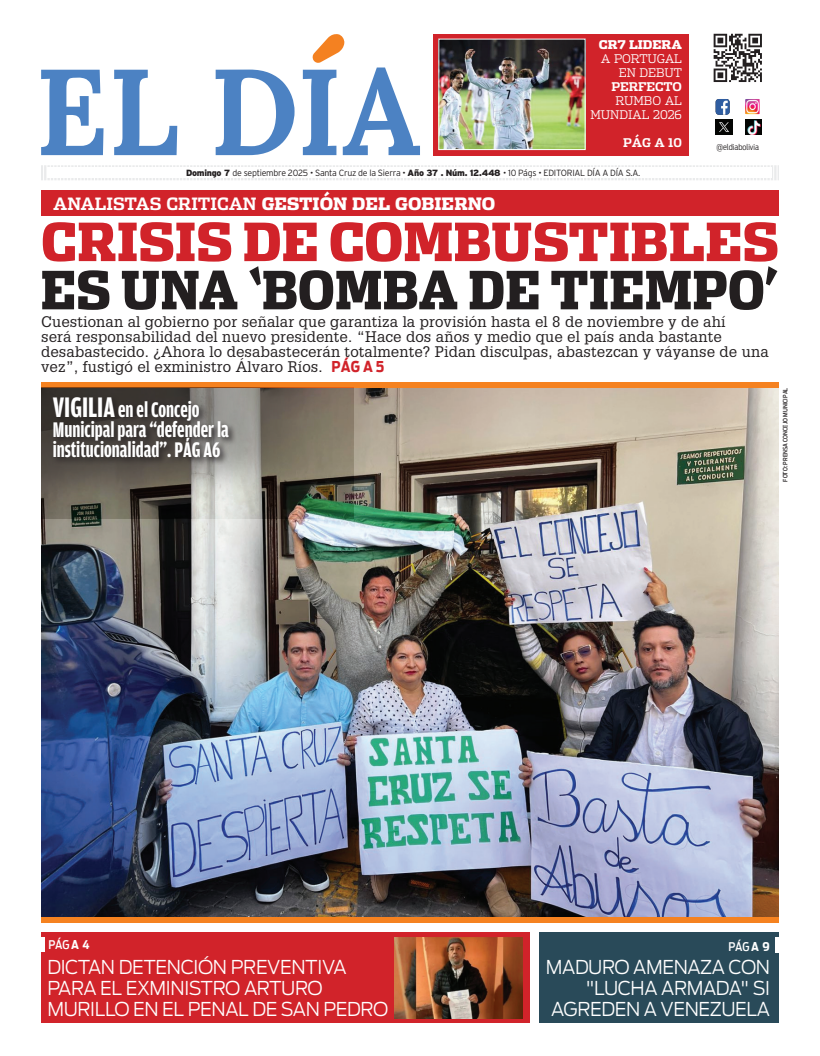
<style>
.page{position:relative;width:820px;height:1056px;background:#fff}
.page>*{position:absolute;margin:0;border:0;box-sizing:border-box;transform-origin:0 0}
.t1{font:900 52.3px "Dispatch Cond";color:#231f20}
.t2{font:900 52.2px "Dispatch Cond";color:#d1232a;scale:1.05 1}
.t3{font:700 22.5px/20px "Amplitude Comp";color:#fff;scale:.95 1}
.t4{font:300 19px/21px "Antenna";letter-spacing:-.02em;color:#fff;text-align:right;scale:.96 1}
.t5{font:900 17px "Dispatch";color:#fff;scale:.95 1}
.t6{font:15px/15.1px "Glypha";letter-spacing:.01em;color:#231f20}
.t7{font:300 12px/14px "Dispatch";letter-spacing:-.01em;color:#fff;text-align:right}
.t8{font:500 12px "Antenna Cond";letter-spacing:-.02em;color:#fff}
.t9{font:700 12px "Dispatch";color:#fff}
.t10{font:300 9px "Interstate";letter-spacing:-.03em;color:#231f20}
.t11{font:300 8px "Antenna Cond";color:#231f20}
.t12{font:500 6px "Antenna Cond";letter-spacing:.015em;color:#231f20}
.s1{font-weight:900}
.s2{font-weight:700}
.s3{font-family:"Antenna Cond";font-weight:700;color:#d1232a}
.s4{font-size:30px}
</style>
<div class="page">
<div style="left:41px;top:190px;width:737px;height:26px;background:#d1232a"></div>
<img style="left:41px;top:387px;width:737px;height:530px">
<div style="left:41px;top:917px;width:737px;height:5px;background:#f58220"></div>
<div style="left:41px;top:382px;width:737px;height:5px;background:#f58220"></div>
<img style="left:41px;top:387px;width:313px;height:131px">
<div style="left:51px;top:395px;width:186px;height:70px;background:#231f20;opacity:.8"></div>
<div style="left:539px;top:932px;width:239px;height:91px;background:#294a59"></div>
<div style="left:774px;top:937px;width:8px;height:15px;background:#fff"></div>
<div style="left:41px;top:932px;width:488px;height:91px;background:#d1232a"></div>
<div style="left:37px;top:937px;width:8px;height:14px;background:#fff"></div>
<img style="left:394px;top:937px;width:128px;height:81px">
<svg style="left:41px;top:165px;width:736px;height:15px"></svg>
<div style="left:48px;top:168px;width:724px;height:10px;background:#fff"></div>
<svg style="left:713px;top:34px;width:48px;height:48px"></svg>
<div style="left:432px;top:34px;width:256px;height:121px;background:#d1232a"></div>
<img style="left:440px;top:41px;width:143px;height:107px">
<div style="left:438px;top:39px;width:147px;height:111px;border:1px solid #fff"></div>
<svg style="left:41px;top:70px;width:62px;height:85px"></svg>
<svg style="left:114px;top:70px;width:63px;height:85px"></svg>
<svg style="left:215px;top:70px;width:79px;height:85px"></svg>
<svg style="left:303px;top:34px;width:117px;height:121px"></svg>
<img style="left:745px;top:119px;width:16px;height:16px">
<img style="left:715px;top:120px;width:16px;height:15px">
<img style="left:745px;top:99px;width:14px;height:15px">
<img style="left:715px;top:99px;width:14px;height:16px">
<p class="t7" style="left:590px;top:37px;width:93px"><span class="s1">CR7 LIDERA<br></span>A PORTUGAL<br>EN DEBUT<br><span class="s2">PERFECTO<br></span>RUMBO AL<br>MUNDIAL 2026</p>
<p class="t9" style="left:623px;top:134px;width:60px">PÁG A 10</p>
<p class="t10" style="left:186px;top:168px;width:455px"><span class="s1">Domingo 7</span> de septiembre 2025 • Santa Cruz de la Sierra • <span class="s1">Año 37 . Núm. 12.448</span> • 10 Págs • EDITORIAL DÍA A DÍA S.A.</p>
<p class="t5" style="left:53px;top:191px;width:466px"><span class="s2">ANALISTAS CRITICAN</span> GESTIÓN DEL GOBIERNO</p>
<p class="t11" style="left:716px;top:143px;width:44px">@eldiabolivia</p>
<p class="t2" style="left:41px;top:208px;width:703px">CRISIS DE COMBUSTIBLES</p>
<p class="t1" style="left:41px;top:256px;width:739px">ES UNA ‘BOMBA DE TIEMPO’</p>
<p class="t6" style="left:41px;top:313px;width:728px">Cuestionan al gobierno por señalar que garantiza la provisión hasta el 8 de noviembre y de ahí<br>será responsabilidad del nuevo presidente. “Hace dos años y medio que el país anda bastante desabastecido. ¿Ahora lo desabastecerán totalmente? Pidan disculpas, abastezcan y váyanse de una vez”, fustigó el exministro Álvaro Ríos. <span class="s3">PÁG A 5</span></p>
<p class="t3" style="left:53px;top:400px;width:187px"><span class="s4">Vigilia</span> en el Concejo<br>Municipal para “defender la institucionalidad”. PÁG A6</p>
<p class="t12" style="left:781px;top:482px;width:96px;rotate:-90deg">FOTO: prensa Concejo Municipal</p>
<p class="t8" style="left:48px;top:937px;width:42px">PÁG <span class="s2">A 4</span></p>
<p class="t4" style="left:47px;top:957px;width:356px;text-align:left">DICTAN DETENCIÓN PREVENTIVA<br>PARA EL EXM INISTRO ARTURO<br>MURILLO EN EL PENAL DE SAN PEDRO</p>
<p class="t8" style="left:728px;top:939px;width:43px">PÁG <span class="s2">A 9</span></p>
<p class="t4" style="left:545px;top:957px;width:235px">MADURO AM ENAZA CON "LUCHA ARMADA" SI<br>AGREDEN A VENEZUELA</p>
</div>
